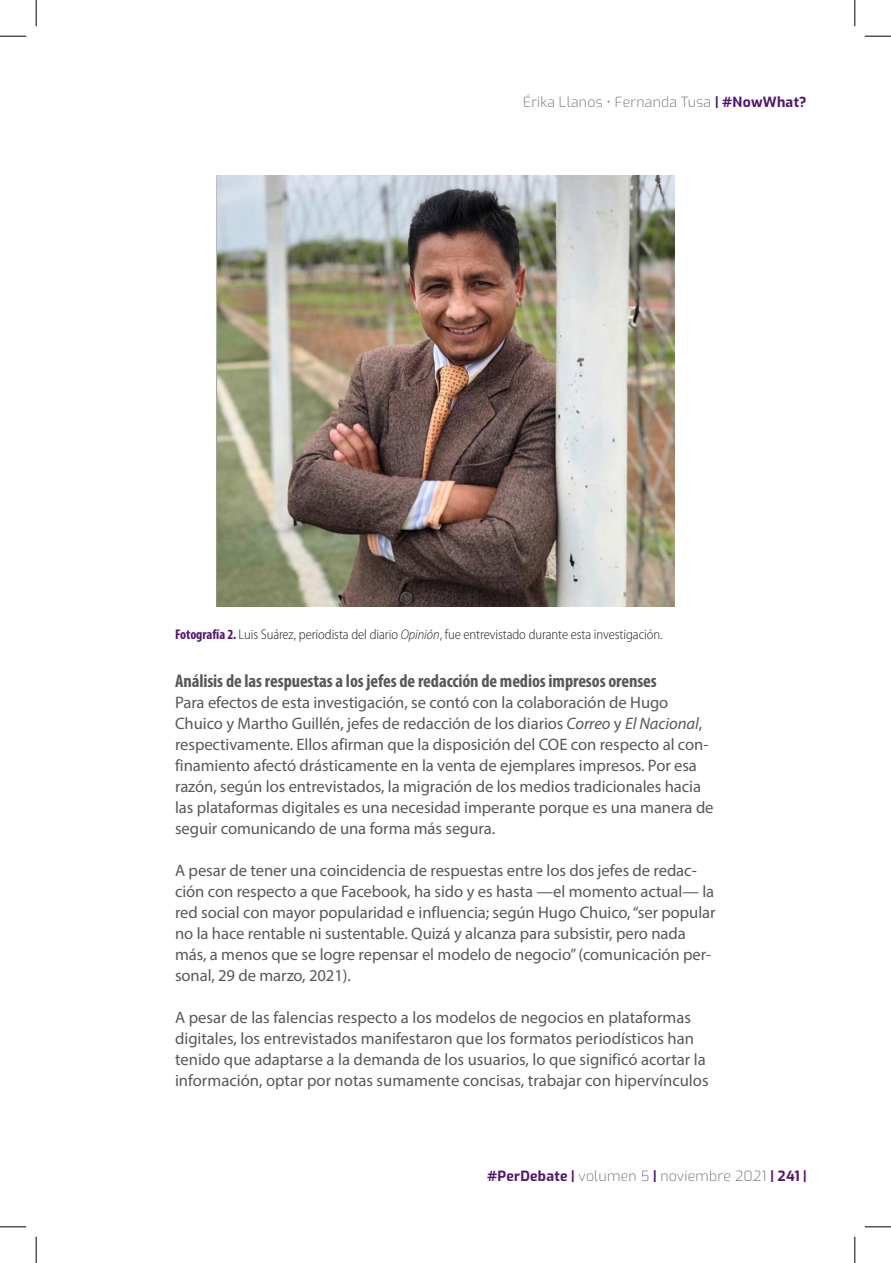
<style>
.page{position:relative;width:891px;height:1263px;background:#fff}
.page>*{position:absolute;margin:0;border:0;box-sizing:border-box;transform-origin:0 0}
.subtitulos_2{font:700 condensed 18.38px "Myriad Pro";letter-spacing:-.005em;color:#57585a}
.t1{font:16.62px/21px "Myriad Pro";letter-spacing:-.005em;color:#57585a}
.pie_de_foto{font:300 semi-condensed 14px "Myriad Pro";letter-spacing:-.005em;color:#231f20}
.t2{font:100 14px "Exo";letter-spacing:.02em;color:#57585a}
.s1{color:#53156d}
.s2{font-weight:700;font-stretch:condensed;color:#53156d}
.s3{font-style:italic}
</style>
<div class="page">
<img style="left:216px;top:176px;width:459px;height:431px">
<svg style="left:0;top:36px;width:26px;height:1px"></svg>
<svg style="left:865px;top:36px;width:26px;height:1px"></svg>
<svg style="left:0;top:1226px;width:26px;height:1px"></svg>
<svg style="left:865px;top:1226px;width:26px;height:1px"></svg>
<svg style="left:36px;top:0;width:1px;height:26px"></svg>
<svg style="left:36px;top:1237px;width:1px;height:26px"></svg>
<svg style="left:854px;top:0;width:1px;height:26px"></svg>
<svg style="left:854px;top:1237px;width:1px;height:26px"></svg>
<p class="t2" style="left:523px;top:92px;width:285px">Érika Llanos • Fernanda Tusa <span class="s1">| #NowWhat?</span></p>
<p class="pie_de_foto" style="left:175px;top:627px;width:489px"><span class="s2">Fotografía 2.</span> Luis Suárez, periodista del diario <span class="s3">Opinión</span>, fue entrevistado durante esta investigación.</p>
<p class="subtitulos_2" style="left:175px;top:669px;width:483px">Análisis de las respuestas a los jefes de redacción de medios impresos orenses</p>
<p class="t1" style="left:175px;top:691px;width:540px">Para efectos de esta investigación, se contó con la colaboración de Hugo Chuico y Martho Guillén, jefes de redacción de los diarios <span class="s3">Correo</span> y <span class="s3">El Nacional</span>, respectivamente. Ellos afirman que la disposición del COE con respecto al con&shy;finamiento afectó drásticamente en la venta de ejemplares impresos. Por esa razón, según los entrevistados, la migración de los medios tradicionales hacia las plataformas digitales es una necesidad imperante porque es una manera de seguir comunicando de una forma más segura.</p>
<p class="t1" style="left:175px;top:859px;width:542px">A pesar de tener una coincidencia de respuestas entre los dos jefes de redac&shy;ción con respecto a que Facebook, ha sido y es hasta —el momento actual— la red social con mayor popularidad e influencia; según Hugo Chuico, “ser popular no la hace rentable ni sustentable. Quizá y alcanza para subsistir, pero nada más, a menos que se logre repensar el modelo de negocio” (comunicación per&shy;sonal, 29 de marzo, 2021).</p>
<p class="t1" style="left:175px;top:1006px;width:535px">A pesar de las falencias respecto a los modelos de negocios en plataformas digitales, los entrevistados manifestaron que los formatos periodísticos han tenido que adaptarse a la demanda de los usuarios, lo que significó acortar la información, optar por notas sumamente concisas, trabajar con hipervínculos</p>
<p class="t2" style="left:487px;top:1166px;width:321px"><span class="s1">#PerDebate |</span> volumen 5 <span class="s1">|</span> noviembre 2021 <span class="s1">| 241 |</span></p>
</div>
